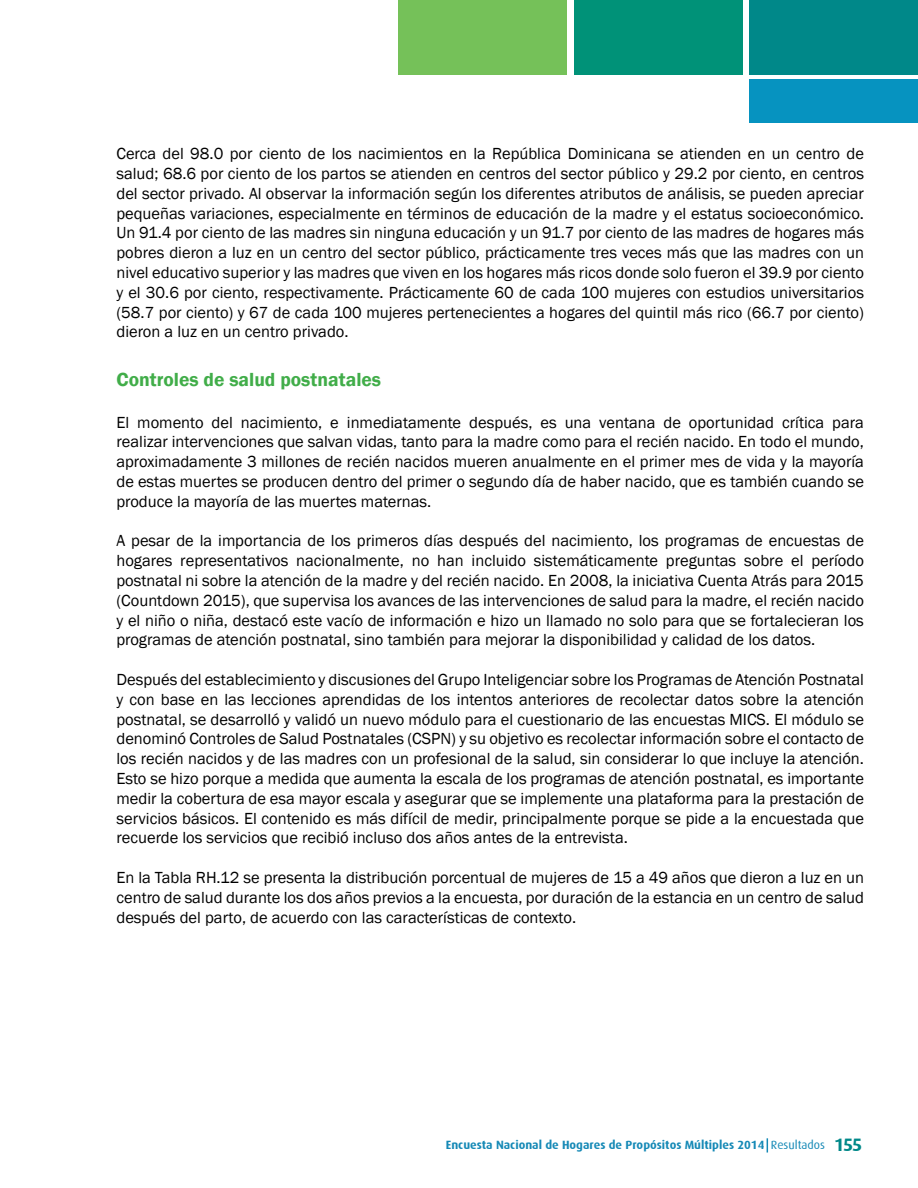
<style>
.page{position:relative;width:918px;height:1188px;background:#fff}
.page>*{position:absolute;margin:0;border:0;box-sizing:border-box;transform-origin:0 0}
.t1{font:600 19.5px "Franklin Gothic";color:#41ad49}
.t2{font:16.5px/19.8px "Franklin Gothic";color:#000;text-align:justify}
.t3{font:700 12px "Dax";color:#1589b6}
.s1{font-weight:400}
.s2{font-size:18px;color:#008889}
</style>
<div class="page">
<svg style="left:767px;top:1138px;width:1px;height:15px"></svg>
<div style="left:574px;top:0;width:169px;height:75px;background:#009278"></div>
<div style="left:749px;top:0;width:168px;height:75px;background:#008889"></div>
<div style="left:749px;top:79px;width:169px;height:43px;background:#0693c0"></div>
<div style="left:398px;top:0;width:169px;height:75px;background:#75c159"></div>
<p class="t2" style="left:116px;top:144px;width:749px">Cerca del 98.0 por ciento de los nacimientos en la República Dominicana se atienden en un centro de salud; 68.6 por ciento de los partos se atienden en centros del sector público y 29.2 por ciento, en centros del sector privado. Al observar la información según los diferentes atributos de análisis, se pueden apreciar pequeñas variaciones, especialmente en términos de educación de la madre y el estatus socioeconómico.<br>Un 91.4 por ciento de las madres sin ninguna educación y un 91.7 por ciento de las madres de hogares más pobres dieron a luz en un centro del sector público, prácticamente tres veces más que las madres con un nivel educativo superior y las madres que viven en los hogares más ricos donde solo fueron el 39.9 por ciento y el 30.6 por ciento, respectivamente. Prácticamente 60 de cada 100 mujeres con estudios universitarios (58.7 por ciento) y 67 de cada 100 mujeres pertenecientes a hogares del quintil más rico (66.7 por ciento) dieron a luz en un centro privado.</p>
<p class="t1" style="left:116px;top:368px;width:266px">Controles de salud postnatales</p>
<p class="t2" style="left:116px;top:412px;width:749px">El momento del nacimiento, e inmediatamente después, es una ventana de oportunidad crítica para realizar intervenciones que salvan vidas, tanto para la madre como para el recién nacido. En todo el mundo, aproximadamente 3 millones de recién nacidos mueren anualmente en el primer mes de vida y la mayoría de estas muertes se producen dentro del primer o segundo día de haber nacido, que es también cuando se produce la mayoría de las muertes maternas.</p>
<p class="t2" style="left:116px;top:531px;width:749px">A pesar de la importancia de los primeros días después del nacimiento, los programas de encuestas de hogares representativos nacionalmente, no han incluido sistemáticamente preguntas sobre el período postnatal ni sobre la atención de la madre y del recién nacido. En 2008, la iniciativa Cuenta Atrás para 2015 (Countdown 2015), que supervisa los avances de las intervenciones de salud para la madre, el recién nacido y el niño o niña, destacó este vacío de información e hizo un llamado no solo para que se fortalecieran los programas de atención postnatal, sino también para mejorar la disponibilidad y calidad de los datos.</p>
<p class="t2" style="left:116px;top:670px;width:749px">Después del establecimiento y discusiones del Grupo Inteligenciar sobre los Programas de Atención Postnatal y con base en las lecciones aprendidas de los intentos anteriores de recolectar datos sobre la atención postnatal, se desarrolló y validó un nuevo módulo para el cuestionario de las encuestas MICS. El módulo se denominó Controles de Salud Postnatales (CSPN) y su objetivo es recolectar información sobre el contacto de los recién nacidos y de las madres con un profesional de la salud, sin considerar lo que incluye la atención.<br>Esto se hizo porque a medida que aumenta la escala de los programas de atención postnatal, es importante medir la cobertura de esa mayor escala y asegurar que se implemente una plataforma para la prestación de servicios básicos. El contenido es más difícil de medir, principalmente porque se pide a la encuestada que recuerde los servicios que recibió incluso dos años antes de la entrevista.</p>
<p class="t2" style="left:116px;top:868px;width:749px">En la Tabla RH.12 se presenta la distribución porcentual de mujeres de 15 a 49 años que dieron a luz en un centro de salud durante los dos años previos a la encuesta, por duración de la estancia en un centro de salud después del parto, de acuerdo con las características de contexto.</p>
<p class="t3" style="left:446px;top:1138px;width:418px">Encuesta Nacional de Hogares de Propósitos Múltiples 2014 <span class="s1">Resultados</span> <span class="s2">155</span></p>
</div>
